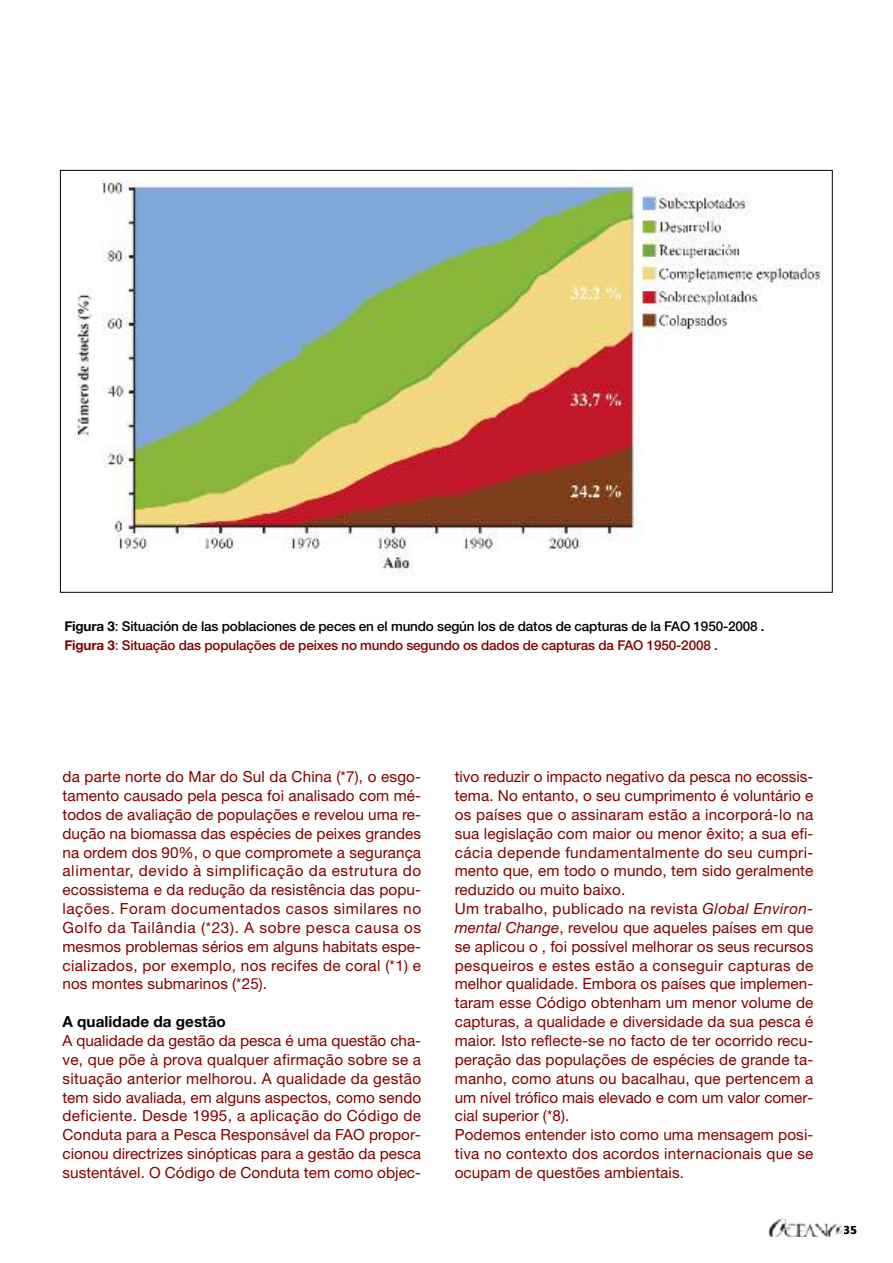
<style>
.page{position:relative;width:893px;height:1263px;background:#fff}
.page>*{position:absolute;margin:0;border:0;box-sizing:border-box;transform-origin:0 0}
.t1{font:15.3px/18.9px "Helvetica Neue LT Std";letter-spacing:.005em;color:#800000;text-align:justify}
.t2{font:700 15.3px "Helvetica Neue LT Std";letter-spacing:.005em;color:#000}
.t3{font:500 13.5px/18.9px "Helvetica Neue LT Std";letter-spacing:-.01em;color:#000}
.t4{font:700 12px "Foundry Journal";color:#000}
.s1{font-weight:700}
.s2{font-weight:400}
.s3{font-weight:700;color:#800000}
.s4{font-weight:400;color:#800000}
.s5{color:#800000}
.s6{font-style:italic}
</style>
<div class="page">
<img style="left:77px;top:180px;width:746px;height:395px">
<img style="left:768px;top:1218px;width:75px;height:19px">
<p class="t3" style="left:64px;top:618px;width:702px"><span class="s1">Figura 3</span><span class="s2">:</span> Situación de las poblaciones de peces en el mundo según los de datos de capturas de la FAO 1950-2008 .<br><span class="s3">Figura 3</span><span class="s4">:</span> <span class="s5">Situação das populações de peixes no mundo segundo os dados de capturas da FAO 1950-2008 .</span></p>
<p class="t1" style="left:62px;top:769px;width:360px">da parte norte do Mar do Sul da China (*7), o esgo&shy;tamento causado pela pesca foi analisado com mé&shy;todos de avaliação de populações e revelou uma re&shy;dução na biomassa das espécies de peixes grandes na ordem dos 90%, o que compromete a segurança alimentar, devido à simplificação da estrutura do ecossistema e da redução da resistência das popu&shy;lações. Foram documentados casos similares no Golfo da Tailândia (*23). A sobre pesca causa os mesmos problemas sérios em alguns habitats espe&shy;cializados, por exemplo, nos recifes de coral (*1) e nos montes submarinos (*25).</p>
<p class="t2" style="left:62px;top:1016px;width:165px">A qualidade da gestão</p>
<p class="t1" style="left:62px;top:1032px;width:360px">A qualidade da gestão da pesca é uma questão cha&shy;ve, que põe à prova qualquer afirmação sobre se a situação anterior melhorou. A qualidade da gestão tem sido avaliada, em alguns aspectos, como sendo deficiente. Desde 1995, a aplicação do Código de Conduta para a Pesca Responsável da FAO propor&shy;cionou directrizes sinópticas para a gestão da pesca sustentável. O Código de Conduta tem como objec-</p>
<p class="t1" style="left:455px;top:769px;width:360px;text-align:left">tivo reduzir o impacto negativo da pesca no ecossis&shy;tema. No entanto, o seu cumprimento é voluntário e os países que o assinaram estão a incorporá-lo na sua legislação com maior ou menor êxito; a sua efi&shy;cácia depende fundamentalmente do seu cumpri&shy;mento que, em todo o mundo, tem sido geralmente reduzido ou muito baixo.<br>Um trabalho, publicado na revista <span class="s6">Global Environ&shy;mental Change</span>, revelou que aqueles países em que se aplicou o , foi possível melhorar os seus recursos pesqueiros e estes estão a conseguir capturas de melhor qualidade. Embora os países que implemen&shy;taram esse Código obtenham um menor volume de capturas, a qualidade e diversidade da sua pesca é maior. Isto reflecte-se no facto de ter ocorrido recu&shy;peração das populações de espécies de grande ta&shy;manho, como atuns ou bacalhau, que pertencem a um nível trófico mais elevado e com um valor comer&shy;cial superior (*8).<br>Podemos entender isto como uma mensagem posi&shy;tiva no contexto dos acordos internacionais que se ocupam de questões ambientais.</p>
<p class="t4" style="left:843px;top:1222px;width:15px">35</p>
</div>
